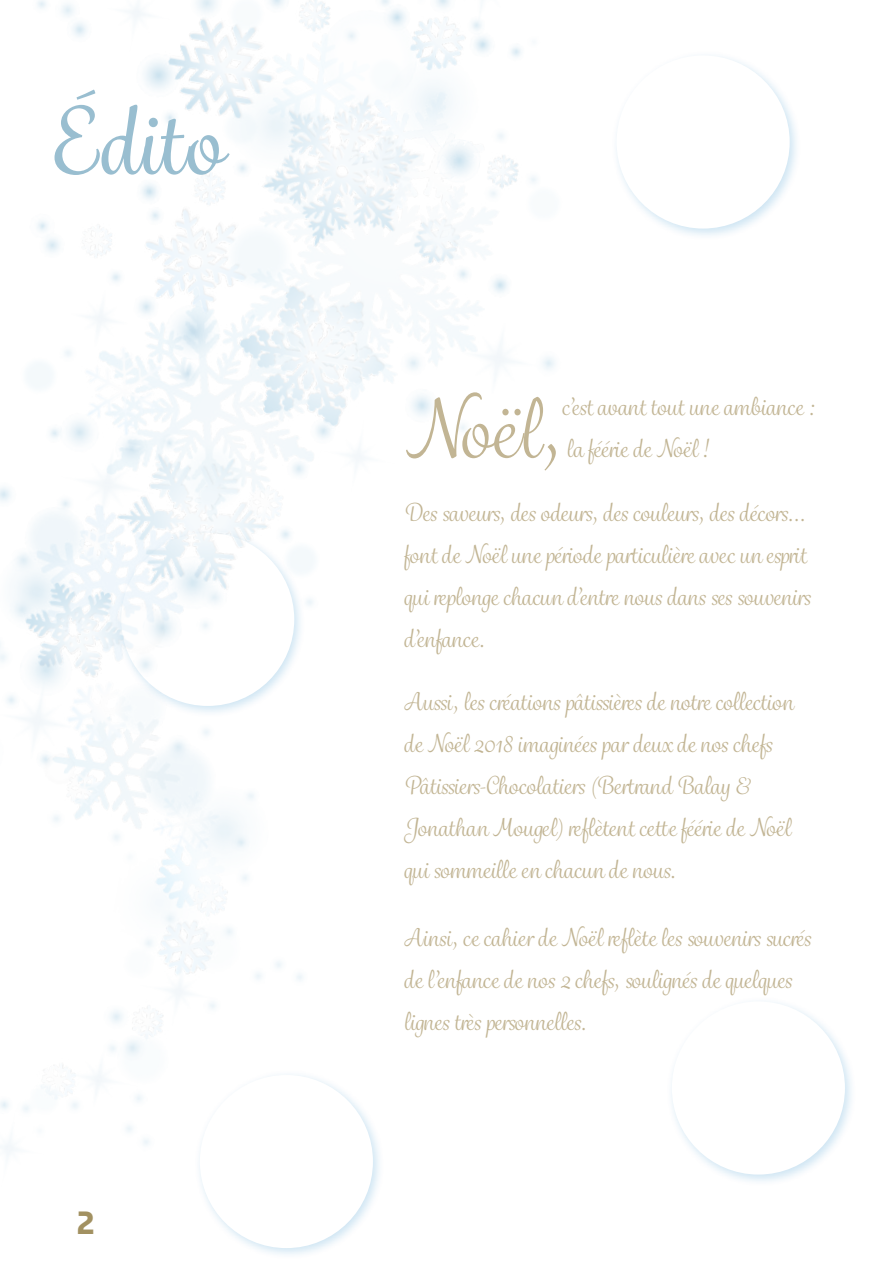
<style>
.page{position:relative;width:893px;height:1263px;background:#fff}
.page>*{position:absolute;margin:0;border:0;box-sizing:border-box;transform-origin:0 0}
.t1{font:500 90px "Grafolita Script";color:#99bed0}
.inleiding_sansa{font:78.75px "Grafolita Script";color:#c2b594}
.t2{font:700 30px "Sansa Std";color:#a29161}
.inleiding_sansa-2{font:24px/42px "Grafolita Script";letter-spacing:.005em;color:#c2b594}
</style>
<div class="page">
<div style="left:611px;top:49px;width:191px;height:192px;background:#0079c2;opacity:.2"></div>
<div style="left:666px;top:995px;width:191px;height:192px;background:#0079c2;opacity:.2"></div>
<div style="left:673px;top:1003px;width:170px;height:170px;background:#fff;border-radius:50%"></div>
<img style="left:0;top:0;width:793px;height:1255px">
<p class="t1" style="left:51px;top:84px;width:172px">Édito</p>
<p class="t2" style="left:77px;top:1203px;width:20px">2</p>
<p class="inleiding_sansa" style="left:404px;top:380px;width:159px">Noël,</p>
<p class="inleiding_sansa-2" style="left:562px;top:387px;width:255px">c’est avant tout une ambiance : la féérie de Noël !</p>
<p class="inleiding_sansa-2" style="left:404px;top:492px;width:409px">Des saveurs, des odeurs, des couleurs, des décors… font de Noël une période particulière avec un esprit qui replonge chacun d’entre nous dans ses souvenirs d’enfance.</p>
<p class="inleiding_sansa-2" style="left:404px;top:681px;width:391px">Aussi, les créations pâtissières de notre collection de Noël 2018 imaginées par deux de nos chefs Pâtissiers-Chocolatiers (Bertrand Balay &amp; Jonathan Mougel) reflètent cette féérie de Noël qui sommeille en chacun de nous.</p>
<p class="inleiding_sansa-2" style="left:404px;top:917px;width:409px">Ainsi, ce cahier de Noël reflète les souvenirs sucrés de l’enfance de nos 2 chefs, soulignés de quelques lignes très personnelles.</p>
</div>
